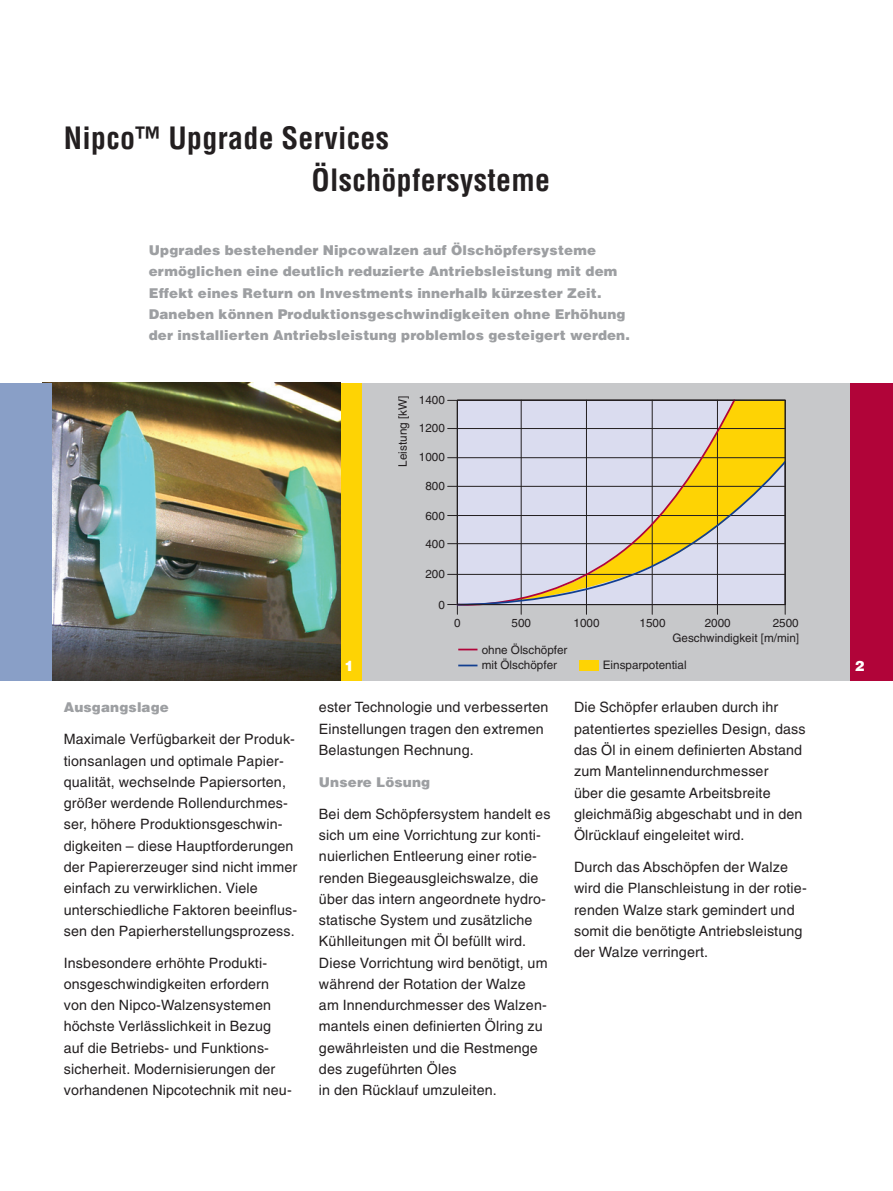
<style>
.page{position:relative;width:893px;height:1191px;background:#fff}
.page>*{position:absolute;margin:0;border:0;box-sizing:border-box;transform-origin:0 0}
.t1{font:700 condensed 30px/42.5px "Helvetica";letter-spacing:.01em;color:#231f20}
.Fließtext{font:14.25px/21.3px "Helvetica Euro";letter-spacing:.01em;color:#231f20}
.t2{font:900 14.25px "Helvetica";color:#fff}
.Introtexte{font:900 13.5px/21.3px "Helvetica";letter-spacing:.01em;color:#9d9fa2}
.Fließtext-2{font:900 13.5px "Helvetica";letter-spacing:.01em;color:#9d9fa2}
.t3{font:11.7px/15.3px "Helvetica Euro";color:#231f20;text-align:right}
</style>
<div class="page">
<div style="left:0;top:383px;width:893px;height:297px;background:#c7c8ca"></div>
<div style="left:850px;top:383px;width:43px;height:297px;background:#b10439"></div>
<div style="left:340px;top:383px;width:21px;height:297px;background:#fed304"></div>
<img style="left:51px;top:383px;width:289px;height:297px">
<div style="left:0;top:383px;width:51px;height:297px;background:#899fc7"></div>
<div style="left:737px;top:399px;width:48px;height:61px;background:#fed304"></div>
<hr style="left:448px;top:604px;width:337px;height:1px;background:#231f20">
<hr style="left:448px;top:574px;width:337px;height:1px;background:#231f20">
<hr style="left:448px;top:543px;width:337px;height:1px;background:#231f20">
<hr style="left:448px;top:515px;width:337px;height:1px;background:#231f20">
<hr style="left:448px;top:486px;width:337px;height:1px;background:#231f20">
<hr style="left:448px;top:457px;width:337px;height:1px;background:#231f20">
<hr style="left:448px;top:428px;width:337px;height:1px;background:#231f20">
<hr style="left:448px;top:400px;width:337px;height:1px;background:#231f20">
<hr style="left:457px;top:400px;width:1px;height:214px;background:#231f20">
<hr style="left:521px;top:400px;width:1px;height:214px;background:#231f20">
<hr style="left:586px;top:400px;width:1px;height:214px;background:#231f20">
<hr style="left:652px;top:400px;width:1px;height:214px;background:#231f20">
<hr style="left:717px;top:400px;width:1px;height:214px;background:#231f20">
<hr style="left:785px;top:400px;width:1px;height:214px;background:#231f20">
<svg style="left:456px;top:399px;width:281px;height:214px;background:#cfcdd1"></svg>
<svg style="left:456px;top:460px;width:330px;height:146px;background:#d4cdbb"></svg>
<div style="left:457px;top:400px;width:328px;height:205px;border:1px solid #231f20"></div>
<svg style="left:458px;top:648px;width:19px;height:2px"></svg>
<svg style="left:458px;top:664px;width:19px;height:2px"></svg>
<div style="left:579px;top:660px;width:19px;height:11px;background:#fed304"></div>
<p class="t1" style="left:312px;top:117px;width:240px;text-indent:-248px">Nipco™ Upgrade Services<br>Ölschöpfersysteme</p>
<p class="Introtexte" style="left:149px;top:239px;width:483px">Upgrades bestehender Nipcowalzen auf Ölschöpfersysteme ermöglichen eine deutlich reduzierte Antriebsleistung mit dem Effekt eines Return on Investments innerhalb kürzester Zeit.<br>Daneben können Produktionsgeschwindigkeiten ohne Erhöhung der installierten Antriebsleistung problemlos gesteigert werden.</p>
<p class="t3" style="left:395px;top:466px;width:72px;rotate:-90deg">Leistung [kW]</p>
<p class="t3" style="left:419px;top:392px;width:28px">1400</p>
<p class="t3" style="left:419px;top:420px;width:28px">1200</p>
<p class="t3" style="left:419px;top:449px;width:28px">1000</p>
<p class="t3" style="left:425px;top:478px;width:21px">800</p>
<p class="t3" style="left:425px;top:508px;width:21px">600</p>
<p class="t3" style="left:425px;top:536px;width:21px">400</p>
<p class="t3" style="left:425px;top:566px;width:21px">200</p>
<p class="t3" style="left:438px;top:597px;width:8px">0</p>
<p class="Introtexte" style="left:64px;top:696px;width:107px">Ausgangslage</p>
<p class="Fließtext" style="left:64px;top:728px;width:235px">Maximale Verfügbarkeit der Produk&shy;tionsanlagen und optimale Papier&shy;qualität, wechselnde Papiersorten, größer werdende Rollendurchmes&shy;ser, höhere Produktionsgeschwin&shy;digkeiten – diese Hauptforderungen der Papiererzeuger sind nicht immer einfach zu verwirklichen. Viele unterschiedliche Faktoren beeinflus&shy;sen den Papierherstellungsprozess.</p>
<p class="Fließtext" style="left:64px;top:952px;width:229px">Insbesondere erhöhte Produkti&shy;onsgeschwindigkeiten erfordern von den Nipco-Walzensystemen höchste Verlässlichkeit in Bezug auf die Betriebs- und Funktions&shy;sicherheit. Modernisierungen der vorhandenen Nipcotechnik mit neu-</p>
<p class="t3" style="left:454px;top:615px;width:8px">0</p>
<p class="t3" style="left:511px;top:615px;width:21px">500</p>
<p class="t3" style="left:574px;top:615px;width:28px">1000</p>
<p class="t3" style="left:639px;top:615px;width:28px">1500</p>
<p class="t3" style="left:705px;top:615px;width:28px">2000</p>
<p class="t3" style="left:672px;top:615px;width:128px">2500<br>Geschwindigkeit [m/min]</p>
<p class="t3" style="left:482px;top:641px;width:87px;line-height:15.9px;text-align:left">ohne Ölschöpfer mit Ölschöpfer</p>
<p class="t2" style="left:344px;top:656px;width:11px">1</p>
<p class="t2" style="left:855px;top:656px;width:11px">2</p>
<p class="t3" style="left:603px;top:657px;width:85px">Einsparpotential</p>
<p class="Fließtext" style="left:319px;top:697px;width:231px">ester Technologie und verbesserten<br>Einstellungen tragen den extremen<br>Belastungen Rechnung.</p>
<p class="Fließtext-2" style="left:319px;top:773px;width:113px">Unsere Lösung</p>
<p class="Fließtext" style="left:319px;top:803px;width:233px">Bei dem Schöpfersystem handelt es sich um eine Vorrichtung zur konti&shy;nuierlichen Entleerung einer rotie&shy;renden Biegeausgleichswalze, die über das intern angeordnete hydro&shy;statische System und zusätzliche Kühlleitungen mit Öl befüllt wird.<br>Diese Vorrichtung wird benötigt, um während der Rotation der Walze<br>am Innendurchmesser des Walzen&shy;mantels einen definierten Ölring zu gewährleisten und die Restmenge des zugeführten Öles<br>in den Rücklauf umzuleiten.</p>
<p class="Fließtext" style="left:574px;top:697px;width:233px">Die Schöpfer erlauben durch ihr patentiertes spezielles Design, dass das Öl in einem definierten Abstand zum Mantelinnendurchmesser<br>über die gesamte Arbeitsbreite gleichmäßig abgeschabt und in den Ölrücklauf eingeleitet wird.</p>
<p class="Fließtext" style="left:574px;top:856px;width:234px">Durch das Abschöpfen der Walze wird die Planschleistung in der rotie&shy;renden Walze stark gemindert und somit die benötigte Antriebsleistung der Walze verringert.</p>
</div>
